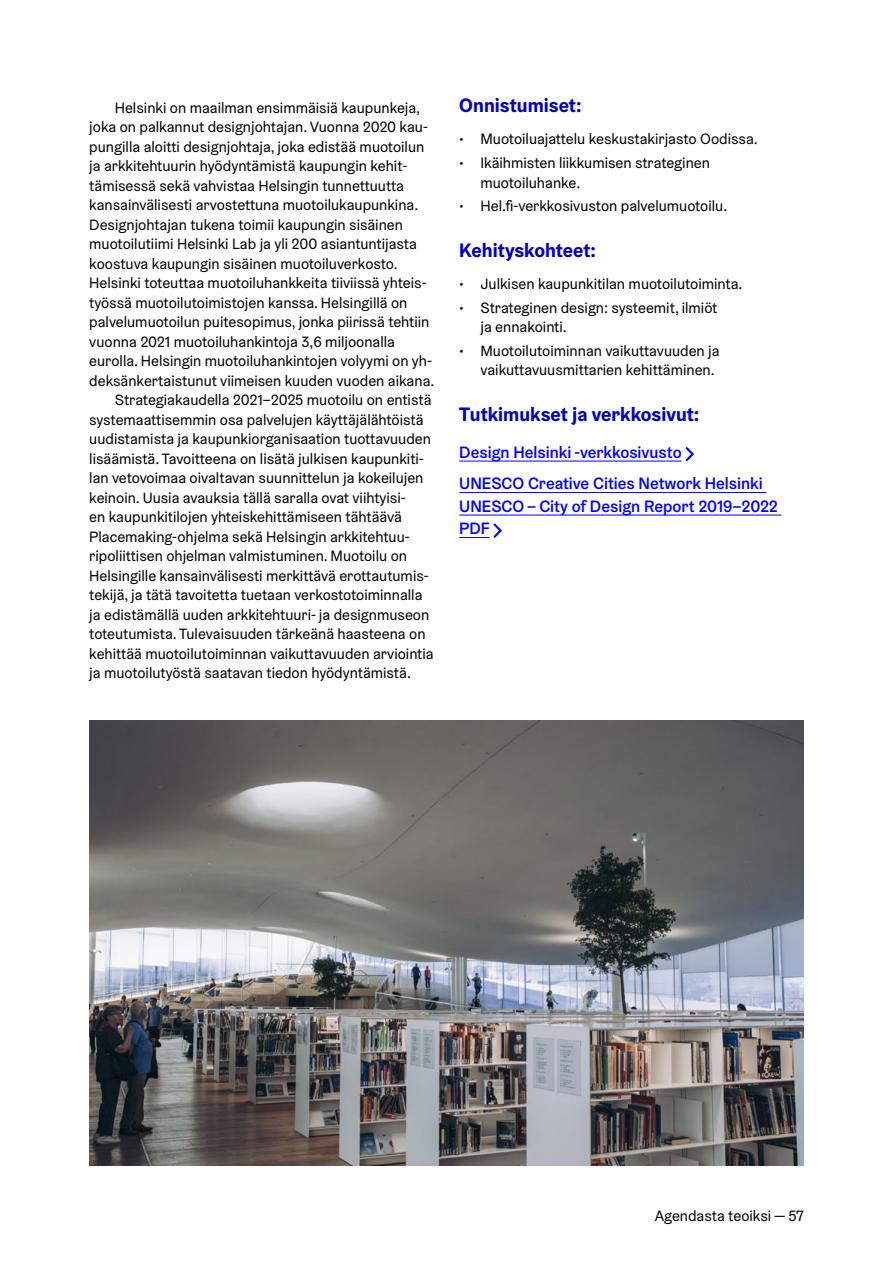
<style>
.page{position:relative;width:893px;height:1263px;background:#fff}
.page>*{position:absolute;margin:0;border:0;box-sizing:border-box;transform-origin:0 0}
.Leipis_SIs{font:700 19.5px "Helsinki Grotesk";color:#0000bf}
.Leipis_SIs-2{font:500 16.5px/31.5px "Helsinki Grotesk";color:#00f}
.Leipis_SIs-3{font:15px/19.5px "Helsinki Grotesk";color:#000}
</style>
<div class="page">
<hr style="left:459px;top:461px;width:223px;height:1px;background:#00f">
<hr style="left:459px;top:492px;width:307px;height:1px;background:#00f">
<hr style="left:459px;top:515px;width:322px;height:1px;background:#00f">
<hr style="left:459px;top:537px;width:31px;height:1px;background:#00f">
<svg style="left:685px;top:447px;width:9px;height:14px"></svg>
<svg style="left:493px;top:523px;width:9px;height:15px"></svg>
<img style="left:89px;top:721px;width:715px;height:444px">
<p class="Leipis_SIs-3" style="left:115px;top:97px;width:307px">Helsinki on maailman ensimmäisiä kaupunkeja,</p>
<p class="Leipis_SIs-3" style="left:89px;top:117px;width:340px">joka on palkannut designjohtajan. Vuonna 2020 kau-</p>
<p class="Leipis_SIs-3" style="left:89px;top:136px;width:337px">pungilla aloitti designjohtaja, joka edistää muotoilun</p>
<p class="Leipis_SIs-3" style="left:89px;top:156px;width:320px">ja arkkitehtuurin hyödyntämistä kaupungin kehit-</p>
<p class="Leipis_SIs-3" style="left:89px;top:175px;width:316px">tämisessä sekä vahvistaa Helsingin tunnettuutta</p>
<p class="Leipis_SIs-3" style="left:89px;top:195px;width:331px">kansainvälisesti arvostettuna muotoilukaupunkina.</p>
<p class="Leipis_SIs-3" style="left:89px;top:214px;width:315px">Designjohtajan tukena toimii kaupungin sisäinen</p>
<p class="Leipis_SIs-3" style="left:89px;top:234px;width:329px">muotoilutiimi Helsinki Lab ja yli 200 asiantuntijasta</p>
<p class="Leipis_SIs-3" style="left:89px;top:253px;width:310px">koostuva kaupungin sisäinen muotoiluverkosto.</p>
<p class="Leipis_SIs-3" style="left:89px;top:273px;width:339px">Helsinki toteuttaa muotoiluhankkeita tiiviissä yhteis-</p>
<p class="Leipis_SIs-3" style="left:89px;top:292px;width:320px">työssä muotoilutoimistojen kanssa. Helsingillä on</p>
<p class="Leipis_SIs-3" style="left:89px;top:312px;width:342px">palvelumuotoilun puitesopimus, jonka piirissä tehtiin</p>
<p class="Leipis_SIs-3" style="left:89px;top:331px;width:307px">vuonna 2021 muotoiluhankintoja 3,6 miljoonalla</p>
<p class="Leipis_SIs-3" style="left:89px;top:351px;width:344px">eurolla. Helsingin muotoiluhankintojen volyymi on yh-</p>
<p class="Leipis_SIs-3" style="left:89px;top:370px;width:347px">deksänkertaistunut viimeisen kuuden vuoden aikana.</p>
<p class="Leipis_SIs-3" style="left:115px;top:390px;width:318px">Strategiakaudella 2021–2025 muotoilu on entistä</p>
<p class="Leipis_SIs-3" style="left:89px;top:409px;width:336px">systemaattisemmin osa palvelujen käyttäjälähtöistä</p>
<p class="Leipis_SIs-3" style="left:89px;top:429px;width:343px">uudistamista ja kaupunkiorganisaation tuottavuuden</p>
<p class="Leipis_SIs-3" style="left:89px;top:448px;width:336px">lisäämistä. Tavoitteena on lisätä julkisen kaupunkiti-</p>
<p class="Leipis_SIs-3" style="left:89px;top:468px;width:336px">lan vetovoimaa oivaltavan suunnittelun ja kokeilujen</p>
<p class="Leipis_SIs-3" style="left:89px;top:487px;width:318px">keinoin. Uusia avauksia tällä saralla ovat viihtyisi-</p>
<p class="Leipis_SIs-3" style="left:89px;top:507px;width:314px">en kaupunkitilojen yhteiskehittämiseen tähtäävä</p>
<p class="Leipis_SIs-3" style="left:89px;top:526px;width:322px">Placemaking-ohjelma sekä Helsingin arkkitehtuu-</p>
<p class="Leipis_SIs-3" style="left:89px;top:546px;width:319px">ripoliittisen ohjelman valmistuminen. Muotoilu on</p>
<p class="Leipis_SIs-3" style="left:89px;top:565px;width:341px">Helsingille kansainvälisesti merkittävä erottautumis-</p>
<p class="Leipis_SIs-3" style="left:89px;top:585px;width:335px">tekijä, ja tätä tavoitetta tuetaan verkostotoiminnalla</p>
<p class="Leipis_SIs-3" style="left:89px;top:604px;width:341px">ja edistämällä uuden arkkitehtuuri- ja designmuseon</p>
<p class="Leipis_SIs-3" style="left:89px;top:624px;width:338px">toteutumista. Tulevaisuuden tärkeänä haasteena on</p>
<p class="Leipis_SIs-3" style="left:89px;top:643px;width:346px">kehittää muotoilutoiminnan vaikuttavuuden arviointia</p>
<p class="Leipis_SIs-3" style="left:89px;top:663px;width:323px">ja muotoilutyöstä saatavan tiedon hyödyntämistä.</p>
<p class="Leipis_SIs" style="left:459px;top:93px;width:124px">Onnistumiset:</p>
<p class="Leipis_SIs-3" style="left:459px;top:129px;width:300px">• Muotoiluajattelu keskustakirjasto Oodissa.</p>
<p class="Leipis_SIs-3" style="left:480px;top:153px;width:231px;text-indent:-21px">• Ikäihmisten liikkumisen strateginen muotoiluhanke.</p>
<p class="Leipis_SIs-3" style="left:459px;top:196px;width:270px">• Hel.fi-verkkosivuston palvelumuotoilu.</p>
<p class="Leipis_SIs" style="left:459px;top:237px;width:138px">Kehityskohteet:</p>
<p class="Leipis_SIs-3" style="left:459px;top:274px;width:285px">• Julkisen kaupunkitilan muotoilutoiminta.</p>
<p class="Leipis_SIs-3" style="left:480px;top:298px;width:238px;text-indent:-21px">• Strateginen design: systeemit, ilmiöt ja ennakointi.</p>
<p class="Leipis_SIs-3" style="left:480px;top:341px;width:241px;text-indent:-21px">• Muotoilutoiminnan vaikuttavuuden ja vaikuttavuusmittarien kehittäminen.</p>
<p class="Leipis_SIs" style="left:459px;top:401px;width:242px">Tutkimukset ja verkkosivut:</p>
<p class="Leipis_SIs-2" style="left:459px;top:436px;width:305px">Design Helsinki -verkkosivusto<br>UNESCO Creative Cities Network Helsinki</p>
<p class="Leipis_SIs-2" style="left:459px;top:495px;width:320px;line-height:22.5px">UNESCO – City of Design Report 2019–2022<br>PDF</p>
<p class="Leipis_SIs-3" style="left:655px;top:1206px;width:151px">Agendasta teoiksi — 57</p>
</div>
